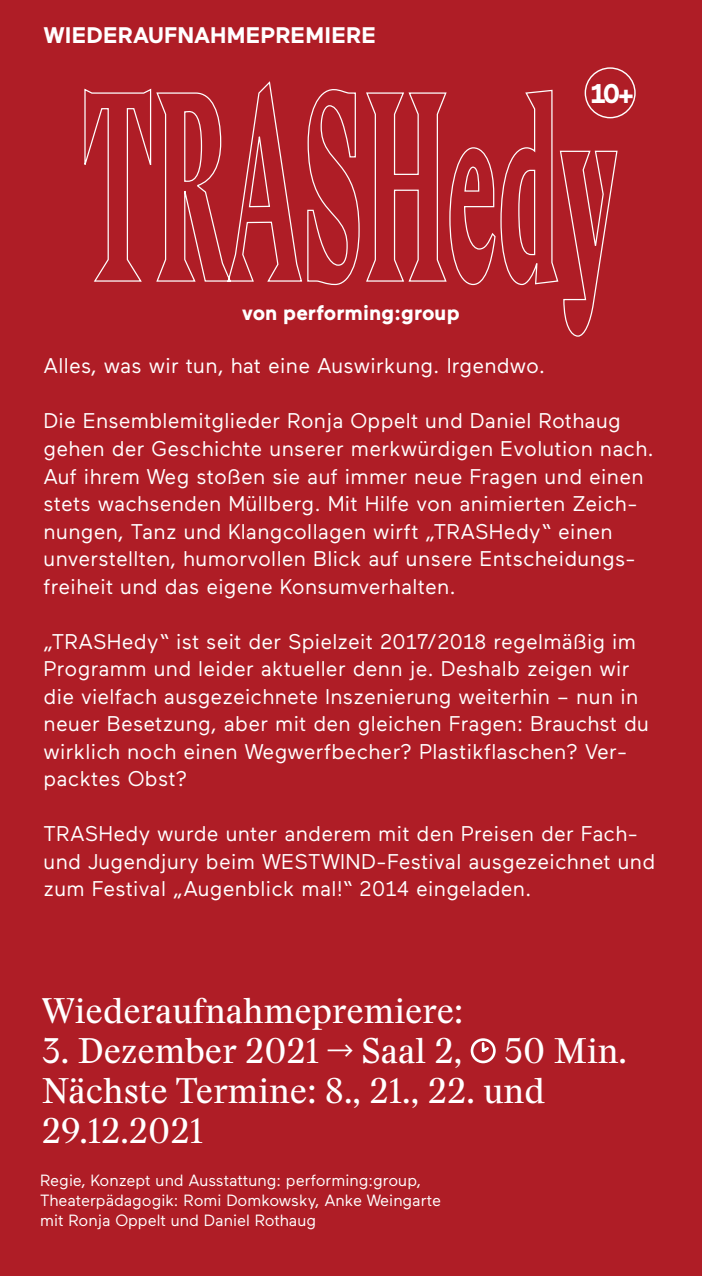
<style>
.page{position:relative;width:702px;height:1276px;background:#af1d26}
.page>*{position:absolute;margin:0;border:0;box-sizing:border-box;transform-origin:0 0}
.t1{font:35px/40px "Stanley";color:#fff}
.t2{font:700 27px "Maax";color:#fff}
.t3{font:700 22.5px "Maax";color:#fff}
.t4{font:21.25px/27.5px "Maax";letter-spacing:.01em;color:#fff}
.t5{font:700 21.25px "Maax";color:#fff}
.t6{font:16.25px/20px "Maax";letter-spacing:-.005em;color:#fff}
</style>
<div class="page">
<svg style="left:84px;top:80px;width:534px;height:257px"></svg>
<div style="left:470px;top:1038px;width:25px;height:25px;border:3px solid #fff;border-radius:50%"></div>
<svg style="left:479px;top:1040px;width:12px;height:13px"></svg>
<div style="left:584px;top:67px;width:51px;height:51px;border:1px solid #fff;border-radius:50%"></div>
<p class="t3" style="left:43px;top:23px;width:334px">WIEDERAUFNAHMEPREMIERE</p>
<p class="t5" style="left:242px;top:301px;width:219px">von performing:group</p>
<p class="t2" style="left:590px;top:79px;width:46px">10+</p>
<p class="t4" style="left:44px;top:353px;width:503px">Alles, was wir tun, hat eine Auswirkung. Irgendwo.</p>
<p class="t4" style="left:44px;top:408px;width:612px">Die Ensemblemitglieder Ronja Oppelt und Daniel Rothaug gehen der Geschichte unserer merkwürdigen Evolution nach.<br>Auf ihrem Weg stoßen sie auf immer neue Fragen und einen stets wachsenden Müllberg. Mit Hilfe von animierten Zeich&shy;nungen, Tanz und Klangcollagen wirft „TRASHedy“ einen unverstellten, humorvollen Blick auf unsere Entscheidungs&shy;freiheit und das eigene Konsumverhalten.</p>
<p class="t4" style="left:44px;top:628px;width:607px">„TRASHedy“ ist seit der Spielzeit 2017/2018 regelmäßig im Programm und leider aktueller denn je. Deshalb zeigen wir die vielfach ausgezeichnete Inszenierung weiterhin – nun in neuer Besetzung, aber mit den gleichen Fragen: Brauchst du wirklich noch einen Wegwerfbecher? Plastikflaschen? Ver&shy;packtes Obst?</p>
<p class="t4" style="left:44px;top:820px;width:613px">TRASHedy wurde unter anderem mit den Preisen der Fach&shy;und Jugendjury beim WESTWIND-Festival ausgezeichnet und zum Festival „Augenblick mal!“ 2014 eingeladen.</p>
<h1 class="t1" style="left:42px;top:991px;width:422px">Wiederaufnahmepremiere:</h1>
<h1 class="t1" style="left:42px;top:1031px;width:586px">3. Dezember 2021 -&gt; Saal 2, 50 Min.<br>Nächste Termine: 8., 21., 22. und<br>29.12.2021</h1>
<p class="t6" style="left:40px;top:1171px;width:402px">Regie, Konzept und Ausstattung: performing:group,<br>Theaterpädagogik: Romi Domkowsky, Anke Weingarte mit Ronja Oppelt und Daniel Rothaug</p>
</div>
